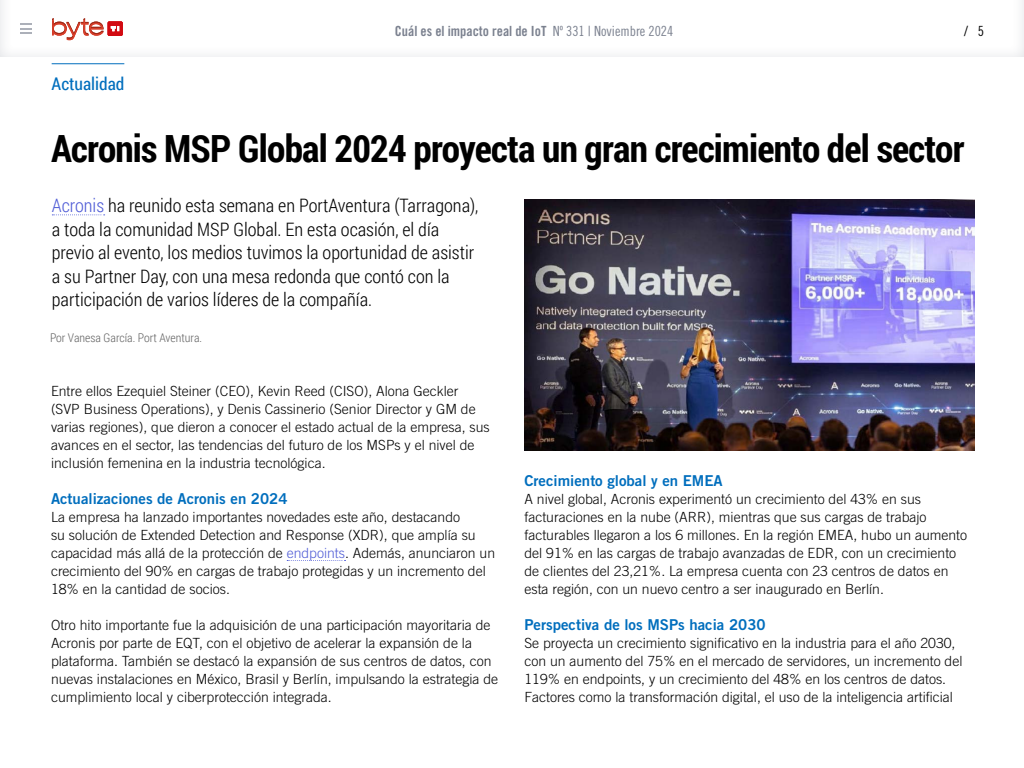
<style>
.page{position:relative;width:1024px;height:768px;background:#fff}
.page>*{position:absolute;margin:0;border:0;box-sizing:border-box;transform-origin:0 0}
.t1{font:700 37.5px "Roboto Condensed";letter-spacing:-.02em;color:#000}
.t2{font:300 18.5px/23.5px "Roboto Condensed";color:#000}
.t3{font:17.5px "Roboto Condensed";color:#006ebd}
.t4{font:15px "Trade Gothic LT Std Bd 2";color:#006ebd}
.t5{font:300 14px/18px "Trade Gothic LT Std";color:#000}
.t6{font:14px "Trade Gothic LT Std Bd Cn 20";color:#7b818f}
.t7{font:14px "Trade Gothic LT Std Cn 18";color:#000}
.t8{font:300 12px "Roboto Condensed";color:#666}
.s1{font-family:"Trade Gothic LT Std Cn 18"}
.s2{color:#4f5cd6}
</style>
<div class="page">
<svg style="left:20px;top:23px;width:12px;height:11px"></svg>
<svg style="left:52px;top:18px;width:51px;height:22px"></svg>
<div style="left:108px;top:22px;width:15px;height:14px;background:#d20a11"></div>
<svg style="left:111px;top:26px;width:8px;height:5px"></svg>
<hr style="left:52px;top:64px;width:72px;height:1px;background:#006ebd">
<svg style="left:287px;top:560px;width:59px;height:1px"></svg>
<svg style="left:52px;top:214px;width:53px;height:1px"></svg>
<img style="left:524px;top:199px;width:450px;height:251px">
<p class="t3" style="left:52px;top:72px;width:74px">Actualidad</p>
<p class="t6" style="left:395px;top:23px;width:280px">Cuál es el impacto real de IoT <span class="s1">Nº 331 | Noviembre 2024</span></p>
<p class="t7" style="left:964px;top:23px;width:21px">/ 5</p>
<h1 class="t1" style="left:51px;top:122px;width:915px">Acronis MSP Global 2024 proyecta un gran crecimiento del sector</h1>
<p class="t2" style="left:52px;top:193px;width:428px"><span class="s2">Acronis</span> ha reunido esta semana en PortAventura (Tarragona), a toda la comunidad MSP Global. En esta ocasión, el día previo al evento, los medios tuvimos la oportunidad de asistir a su Partner Day, con una mesa redonda que contó con la participación de varios líderes de la compañía.</p>
<p class="t8" style="left:50px;top:329px;width:154px">Por Vanesa García. Port Aventura.</p>
<p class="t5" style="left:51px;top:382px;width:440px">Entre ellos Ezequiel Steiner (CEO), Kevin Reed (CISO), Alona Geckler (SVP Business Operations), y Denis Cassinerio (Senior Director y GM de varias regiones), que dieron a conocer el estado actual de la empresa, sus avances en el sector, las tendencias del futuro de los MSPs y el nivel de inclusión femenina en la industria tecnológica.</p>
<p class="t4" style="left:51px;top:489px;width:238px">Actualizaciones de Acronis en 2024</p>
<p class="t5" style="left:51px;top:508px;width:446px">La empresa ha lanzado importantes novedades este año, destacando<br>su solución de Extended Detection and Response (XDR), que amplía su capacidad más allá de la protección de <span class="s2">endpoints</span>. Además, anunciaron un crecimiento del 90% en cargas de trabajo protegidas y un incremento del 18% en la cantidad de socios.</p>
<p class="t5" style="left:51px;top:616px;width:449px">Otro hito importante fue la adquisición de una participación mayoritaria de Acronis por parte de EQT, con el objetivo de acelerar la expansión de la plataforma. También se destacó la expansión de sus centros de datos, con nuevas instalaciones en México, Brasil y Berlín, impulsando la estrategia de cumplimiento local y ciberprotección integrada.</p>
<p class="t4" style="left:524px;top:471px;width:200px">Crecimiento global y en EMEA</p>
<p class="t5" style="left:524px;top:490px;width:444px">A nivel global, Acronis experimentó un crecimiento del 43% en sus facturaciones en la nube (ARR), mientras que sus cargas de trabajo facturables llegaron a los 6 millones. En la región EMEA, hubo un aumento del 91% en las cargas de trabajo avanzadas de EDR, con un crecimiento de clientes del 23,21%. La empresa cuenta con 23 centros de datos en esta región, con un nuevo centro a ser inaugurado en Berlín.</p>
<p class="t4" style="left:524px;top:615px;width:243px">Perspectiva de los MSPs hacia 2030</p>
<p class="t5" style="left:524px;top:634px;width:439px">Se proyecta un crecimiento significativo en la industria para el año 2030, con un aumento del 75% en el mercado de servidores, un incremento del 119% en endpoints, y un crecimiento del 48% en los centros de datos.<br>Factores como la transformación digital, el uso de la inteligencia artificial</p>
</div>
